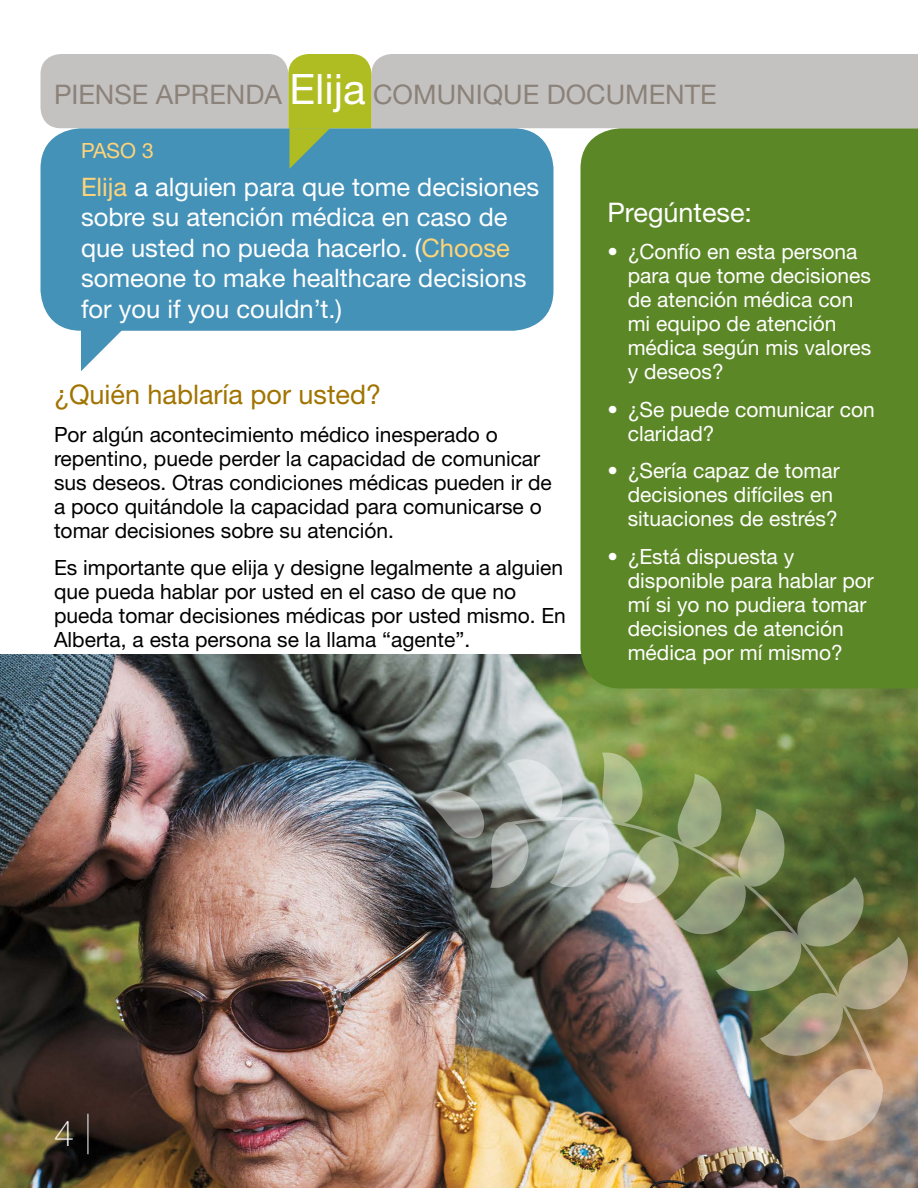
<style>
.page{position:relative;width:918px;height:1188px;background:#fff}
.page>*{position:absolute;margin:0;border:0;box-sizing:border-box;transform-origin:0 0}
.t1{font:100 36px "Helvetica Neue LT Std";color:#fff}
.t2{font:27px "Helvetica Neue LT Std";color:#8b827a}
.t3{font:27px "Helvetica Neue LT Std";color:#a17300}
.t4{font:27px "Helvetica Neue LT Std";color:#fff}
.t5{font:25.5px/30.6px "Helvetica Neue LT Std";color:#fff}
.t6{font:21px/24px "Helvetica Neue LT Std";color:#000}
.t7{font:21px/24px "Helvetica Neue LT Std";color:#fff}
.t8{font:21px "Helvetica Neue LT Std";color:#ffd478}
.s1{font-size:42px;color:#fff}
.s2{color:#ffd478}
</style>
<div class="page">
<img style="left:0;top:655px;width:918px;height:533px">
<svg style="left:81px;top:331px;width:40px;height:40px"></svg>
<div style="left:40px;top:128px;width:514px;height:203px;background:#4592b9;border-radius:40px"></div>
<div style="left:580px;top:169px;width:338px;height:519px;background:#5c8727"></div>
<svg style="left:40px;top:54px;width:878px;height:115px"></svg>
<img style="left:425px;top:748px;width:493px;height:394px">
<img style="left:501px;top:771px;width:384px;height:324px">
<hr style="left:88px;top:1114px;width:1px;height:40px;background:#fff">
<p class="t2" style="left:54px;top:79px;width:664px">PIENSE APRENDA <span class="s1">Elija</span> COMUNIQUE DOCUMENTE</p>
<p class="t8" style="left:81px;top:138px;width:74px">PASO 3</p>
<p class="t5" style="left:81px;top:171px;width:460px"><span class="s2">Elija</span> a alguien para que tome decisiones sobre su atención médica en caso de que usted no pueda hacerlo. (<span class="s2">Choose </span>someone to make healthcare decisions for you if you couldn’t.)</p>
<p class="t4" style="left:608px;top:196px;width:146px">Pregúntese:</p>
<p class="t7" style="left:628px;top:240px;width:245px;text-indent:-20px">• ¿Confío en esta persona para que tome decisiones de atención médica con mi equipo de atención médica según mis valores y deseos?</p>
<p class="t7" style="left:628px;top:397px;width:249px;text-indent:-20px">• ¿Se puede comunicar con claridad?</p>
<p class="t7" style="left:628px;top:459px;width:213px;text-indent:-20px">• ¿Sería capaz de tomar decisiones difíciles en situaciones de estrés?</p>
<p class="t7" style="left:628px;top:544px;width:248px;text-indent:-20px">• ¿Está dispuesta y disponible para hablar por mí si yo no pudiera tomar decisiones de atención médica por mí mismo?</p>
<p class="t3" style="left:54px;top:378px;width:329px">¿Quién hablaría por usted?</p>
<p class="t6" style="left:54px;top:422px;width:499px">Por algún acontecimiento médico inesperado o repentino, puede perder la capacidad de comunicar sus deseos. Otras condiciones médicas pueden ir de a poco quitándole la capacidad para comunicarse o tomar decisiones sobre su atención.</p>
<p class="t6" style="left:54px;top:555px;width:513px">Es importante que elija y designe legalmente a alguien que pueda hablar por usted en el caso de que no pueda tomar decisiones médicas por usted mismo. En Alberta, a esta persona se la llama “agente”.</p>
<h1 class="t1" style="left:54px;top:1113px;width:22px">4</h1>
</div>
